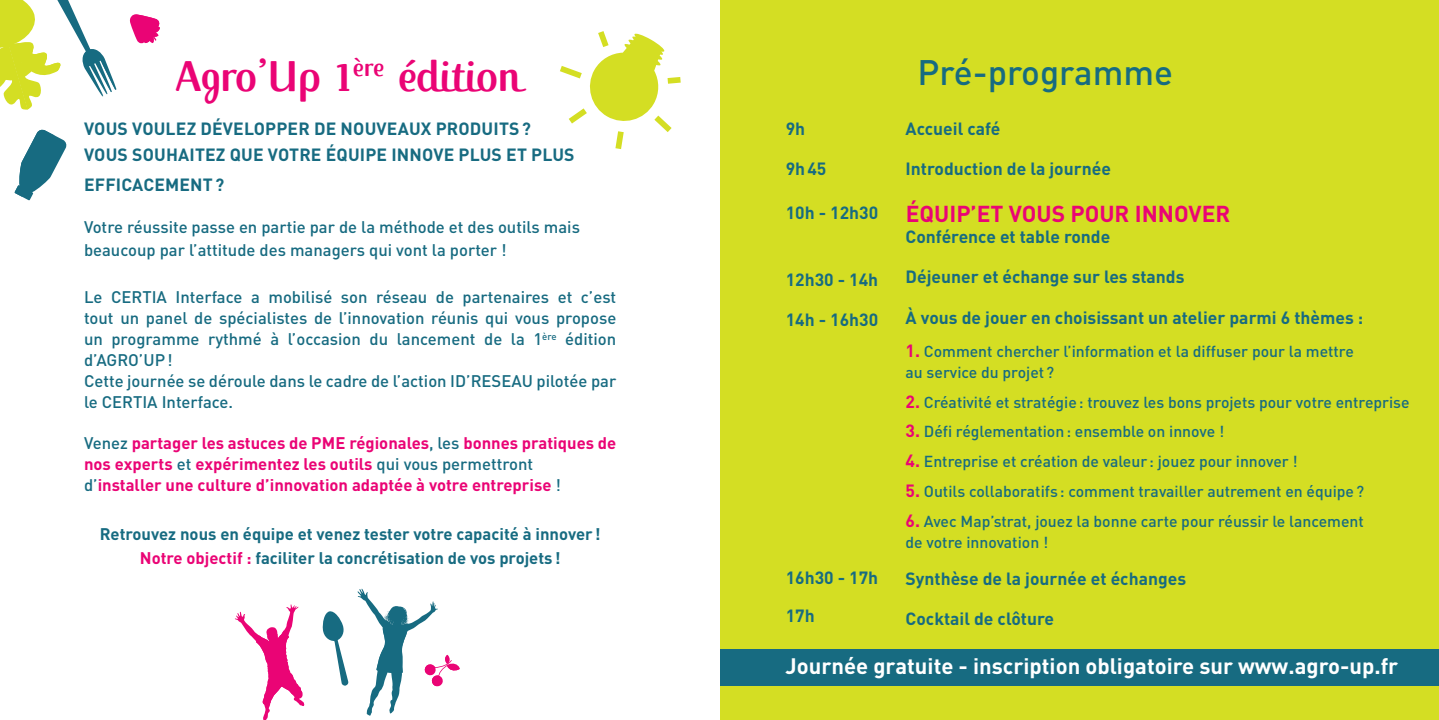
<style>
.page{position:relative;width:1439px;height:720px;background:#fff}
.page>*{position:absolute;margin:0;border:0;box-sizing:border-box;transform-origin:0 0}
.t1{font:45.5px "Jackie Full";color:#ea0475}
.t2{font:500 35px "DIN";color:#176b81}
.t3{font:700 22.75px "DIN Pro";color:#ea0475}
.t4{font:700 22.05px "DIN Pro";color:#fff}
.t5{font:700 17.5px "DIN Pro";color:#176b81}
.t6{font:500 16.62px/21px "DIN";color:#176b81}
.t7{font:700 16.62px/21px "DIN Pro";color:#ea0475}
.t8{font:700 16.62px/24.5px "DIN Pro";color:#176b81;text-align:center}
.t9{font:500 15.75px/21px "DIN";color:#176b81}
.s1{font-family:"DIN";font-weight:500;color:#176b81}
.s2{color:#ea0475}
.s3{font-family:"DIN Pro";font-weight:700;font-size:17.5px;color:#ea0475}
</style>
<div class="page">
<div style="left:720px;top:0;width:719px;height:719px;background:#d4de23"></div>
<div style="left:720px;top:648px;width:719px;height:37px;background:#176b81"></div>
<svg style="left:129px;top:14px;width:31px;height:30px"></svg>
<svg style="left:235px;top:604px;width:69px;height:115px"></svg>
<svg style="left:322px;top:611px;width:26px;height:74px"></svg>
<svg style="left:357px;top:588px;width:103px;height:127px"></svg>
<svg style="left:15px;top:129px;width:52px;height:71px"></svg>
<svg style="left:0;top:0;width:117px;height:110px"></svg>
<svg style="left:560px;top:31px;width:121px;height:118px"></svg>
<h1 class="t1" style="left:174px;top:50px;width:348px">Agro’Up 1<sup>ère</sup> édition</h1>
<p class="t5" style="left:84px;top:117px;width:22px">Vous</p>
<p class="t5" style="left:132px;top:117px;width:12px">vou</p>
<p class="t5" style="left:166px;top:117px;width:101px">lez déve lopper</p>
<p class="t5" style="left:314px;top:117px;width:39px">de nouveau</p>
<p class="t5" style="left:421px;top:117px;width:25px">x produits</p>
<p class="t5" style="left:522px;top:117px;width:11px">?</p>
<p class="t5" style="left:84px;top:143px;width:22px">Vous</p>
<p class="t5" style="left:132px;top:143px;width:12px">sou</p>
<p class="t5" style="left:166px;top:143px;width:23px">haite</p>
<p class="t5" style="left:216px;top:143px;width:26px">z que</p>
<p class="t5" style="left:268px;top:143px;width:12px">votre</p>
<p class="t5" style="left:326px;top:143px;width:22px">équipe</p>
<p class="t5" style="left:391px;top:143px;width:12px">innove</p>
<p class="t5" style="left:458px;top:143px;width:105px">plus et plus</p>
<p class="t5" style="left:84px;top:173px;width:43px">efficace</p>
<p class="t5" style="left:165px;top:173px;width:24px">ment</p>
<p class="t5" style="left:215px;top:173px;width:11px">?</p>
<p class="t6" style="left:84px;top:215px;width:497px;line-height:22.8px">Votre réussite passe en partie par de la méthode et des outils mais beaucoup par l’attitude des managers qui vont la porter !</p>
<p class="t6" style="left:84px;top:286px;width:47px">Le CERTI</p>
<p class="t6" style="left:84px;top:286px;width:534px;text-indent:73px">A I nterface a mobilisé son réseau de partenaires et c’est tout un panel de spécialistes de l’innovation réunis qui vous propose un programme rythmé à l’occasion du lancement de la 1<sup>ère</sup> édition d’AGRO’UP !<br>Cette journée se déroule dans le cadre de l’action I D’RESE</p>
<p class="t6" style="left:511px;top:370px;width:106px">AU pilotée par</p>
<p class="t6" style="left:84px;top:391px;width:38px">le CERTI</p>
<p class="t6" style="left:147px;top:391px;width:87px">A I nterface.</p>
<p class="t7" style="left:84px;top:431px;width:534px"><span class="s1">Venez</span> partager les astuces de pme régionales<span class="s1">, les</span> bonnes pratiques de nos experts <span class="s1">et</span> expérimentez les outils <span class="s1">qui vous permettront<br>d’</span>installer une culture d’innovation adaptée à votre entreprise <span class="s1">!</span></p>
<p class="t8" style="left:100px;top:520px;width:502px">Retrouvez nous en équipe et venez tester votre capacité à innover !<br><span class="s2">Notre objectif :</span> faciliter la concrétisation de vos projets!</p>
<p class="t5" style="left:786px;top:117px;width:21px">9h</p>
<p class="t5" style="left:786px;top:157px;width:42px">9h45</p>
<p class="t5" style="left:786px;top:201px;width:94px">10h - 12h30</p>
<p class="t5" style="left:786px;top:267px;width:94px">12h30 - 14h</p>
<p class="t5" style="left:786px;top:307px;width:94px">14h - 16h30</p>
<p class="t5" style="left:786px;top:565px;width:94px">16h30 - 17h</p>
<p class="t5" style="left:786px;top:603px;width:30px">17h</p>
<h2 class="t2" style="left:917px;top:50px;width:257px">Pré-programme</h2>
<p class="t5" style="left:905px;top:117px;width:96px">Accueil café</p>
<p class="t5" style="left:905px;top:157px;width:207px">Introduction de la journée</p>
<h3 class="t3" style="left:905px;top:198px;width:326px">éQUIP’ET VOUS POUR INNOVER</h3>
<p class="t5" style="left:905px;top:225px;width:206px">Conférence et table ronde</p>
<p class="t5" style="left:905px;top:265px;width:280px">Déjeuner et échange sur les stands</p>
<p class="t5" style="left:905px;top:305px;width:459px">à vous de jouer en choisissant un atelier parmi 6 thèmes :</p>
<p class="t9" style="left:905px;top:340px;width:450px"><span class="s3">1.</span> Comment chercher l’information et la diffuser pour la mettre au service du projet?</p>
<p class="t9" style="left:905px;top:391px;width:505px"><span class="s3">2.</span> Créativité et stratégie: trouvez les bons projets pour votre entreprise</p>
<p class="t9" style="left:905px;top:420px;width:320px"><span class="s3">3.</span> Défi réglementation: ensemble on innove !</p>
<p class="t9" style="left:905px;top:450px;width:394px"><span class="s3">4.</span> Entreprise et création de valeur : jouez pour innover !</p>
<p class="t9" style="left:905px;top:480px;width:460px"><span class="s3">5.</span> Outils collaboratifs : comment travailler autrement en équipe?</p>
<p class="t9" style="left:905px;top:510px;width:460px"><span class="s3">6.</span> Avec Map’strat, jouez la bonne carte pour réussir le lancement de votre innovation !</p>
<p class="t5" style="left:905px;top:566px;width:282px">Synthèse de la journée et échanges</p>
<p class="t5" style="left:905px;top:606px;width:150px">Cocktail de clôture</p>
<h3 class="t4" style="left:785px;top:650px;width:614px">Journée gratuite - inscription obligatoire sur www.agro-up.fr</h3>
</div>
